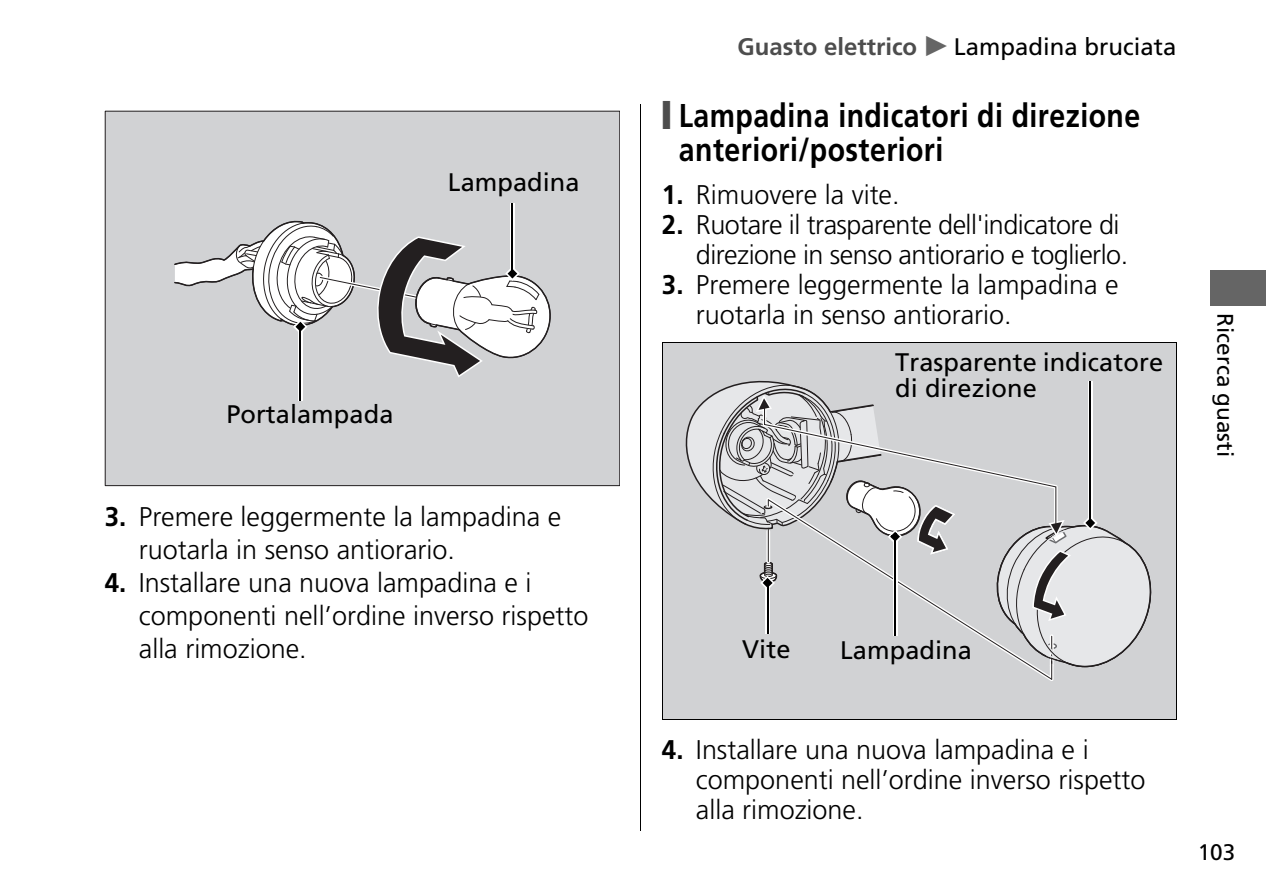
<style>
.page{position:relative;width:1266px;height:894px;background:#fff}
.page>*{position:absolute;margin:0;border:0;box-sizing:border-box;transform-origin:0 0}
.t1{font:700 33px/34.5px "Frutiger LT Std";letter-spacing:.015em;color:#000;scale:.86 1}
.t2{font:300 27px/33px "Frutiger LT Std";color:#000}
.t3{font:300 27px/30px "Frutiger LT Std";letter-spacing:-.02em;color:#000}
.t4{font:25.5px/25.5px "Frutiger LT Std";letter-spacing:.005em;color:#000}
.t5{font:24px "Frutiger LT Std";color:#000}
.t6{font:22.5px "Frutiger LT Std";letter-spacing:-.005em;color:#000}
.s1{font-weight:700}
.s2{font-weight:700;color:#4d4d4d}
.s3{font-family:"HONDA Common";color:#656565}
.s4{color:#4d4d4d}
</style>
<div class="page">
<hr style="left:640px;top:105px;width:1px;height:725px;background:#000">
<div style="left:1210px;top:271px;width:56px;height:34px;background:#656565"></div>
<div style="left:105px;top:111px;width:514px;height:374px;background:#d1d2d4"></div>
<svg style="left:298px;top:377px;width:5px;height:24px"></svg>
<hr style="left:300px;top:328px;width:1px;height:73px;background:#000">
<svg style="left:510px;top:203px;width:5px;height:15px"></svg>
<svg style="left:174px;top:218px;width:377px;height:159px"></svg>
<hr style="left:512px;top:203px;width:1px;height:69px;background:#000">
<div style="left:662px;top:343px;width:514px;height:375px;background:#d1d2d4"></div>
<svg style="left:685px;top:380px;width:467px;height:299px"></svg>
<hr style="left:1089px;top:381px;width:2px;height:140px;background:#000">
<hr style="left:662px;top:342px;width:514px;height:1px;background:#000">
<hr style="left:1176px;top:342px;width:1px;height:377px;background:#000">
<hr style="left:662px;top:718px;width:514px;height:1px;background:#000">
<hr style="left:662px;top:342px;width:1px;height:377px;background:#000">
<p class="t4" style="left:448px;top:171px;width:133px">Lampadina</p>
<p class="t4" style="left:226px;top:403px;width:169px">Portalampada</p>
<p class="t2" style="left:139px;top:502px;width:424px;text-indent:-34px"><span class="s1">3.</span> Premere leggermente la lampadina e ruotarla in senso antiorario.</p>
<p class="t2" style="left:139px;top:568px;width:451px;text-indent:-34px"><span class="s1">4.</span> Installare una nuova lampadina e i componenti nell’ordine inverso rispetto alla rimozione.</p>
<p class="t5" style="left:737px;top:37px;width:440px"><span class="s2">Guasto elettrico</span> <span class="s3">u</span> Lampadina bruciata</p>
<p class="t1" style="left:679px;top:101px;width:538px;text-indent:-17px"><span class="s4">❙</span> Lampadina indicatori di direzione anteriori/posteriori</p>
<p class="t2" style="left:662px;top:180px;width:239px"><span class="s1">1.</span> Rimuovere la vite.</p>
<p class="t3" style="left:696px;top:211px;width:434px;text-indent:-34px"><span class="s1">2.</span> Ruotare il trasparente dell'indicatore di direzione in senso antiorario e toglierlo.</p>
<p class="t2" style="left:696px;top:272px;width:424px;line-height:30px;text-indent:-34px"><span class="s1">3.</span> Premere leggermente la lampadina e ruotarla in senso antiorario.</p>
<p class="t4" style="left:895px;top:351px;width:270px">Trasparente indicatore di direzione</p>
<p class="t6" style="left:1234px;top:313px;width:145px;rotate:90deg">Ricerca guasti</p>
<p class="t4" style="left:742px;top:638px;width:50px">Vite</p>
<p class="t4" style="left:840px;top:639px;width:133px">Lampadina</p>
<p class="t2" style="left:696px;top:736px;width:451px;line-height:30px;text-indent:-34px"><span class="s1">4.</span> Installare una nuova lampadina e i componenti nell’ordine inverso rispetto alla rimozione.</p>
<p class="t6" style="left:1198px;top:843px;width:39px">103</p>
</div>
